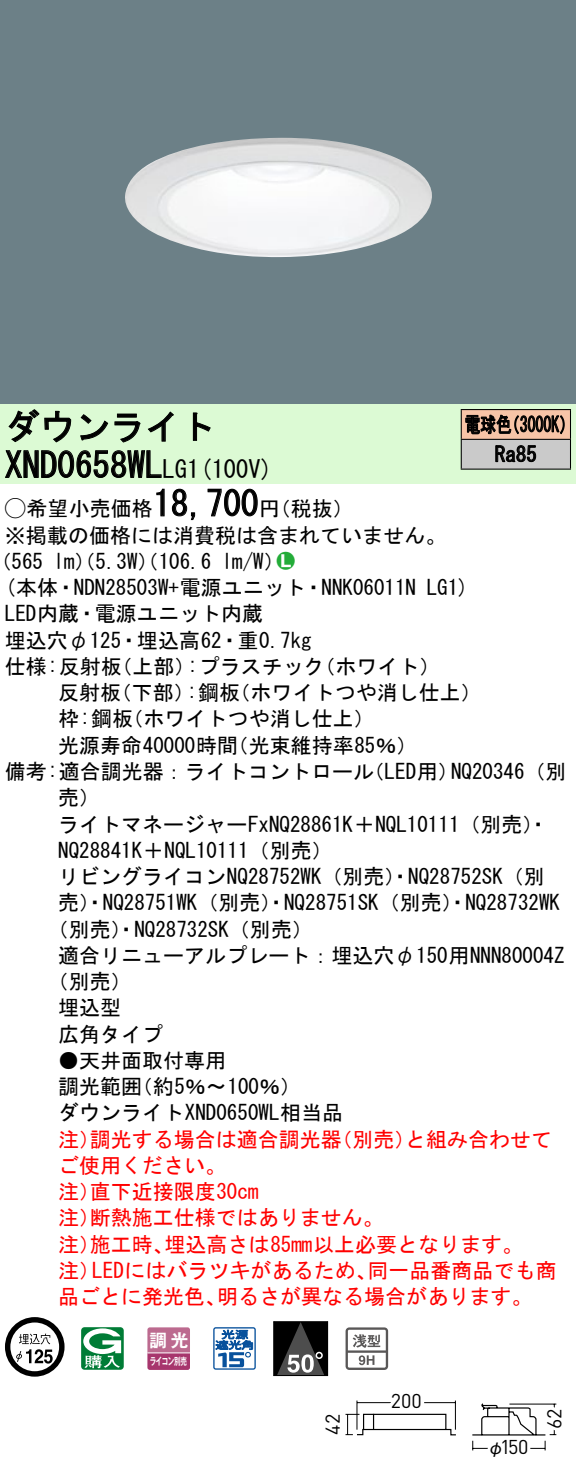
<style>
.page{position:relative;width:576px;height:1481px;background:#fff}
.page>*{position:absolute;margin:0;border:0;box-sizing:border-box;transform-origin:0 0}
.t1{font:35px "MS Gothic";color:#000}
.t2{font:24.5px "MS Gothic";color:#000}
.t3{font:21px/26.2px "MS Gothic";color:#000}
.t4{font:21px/26.2px "MS Gothic";color:#f00}
.t5{font:21px/29.8px "MS Gothic";color:#000;scale:.75 1}
.t6{font:21px "Ford Classification 1";color:#23ac38}
.t7{font:19.95px "DINOT";color:#000}
.t8{font:17.5px "Gothic MB101 Pro De Bold 90 pv RKSJ H";color:#fff}
.t9{font:17.5px "Gothic BBB Pro Medium 90 pv RKSJ H";color:#000}
.t10{font:10.15px "Gothic MB101 Pro De Bold 90 pv RKSJ H";letter-spacing:-.05em;color:#fff;scale:.65 1}
.s1{font-size:24.5px}
.s2{font-family:"Ford Classification 1"}
.s3{color:#fff}
</style>
<div class="page">
<div style="left:0;top:0;width:575px;height:404px;background:#6c8087"></div>
<img style="left:125px;top:138px;width:307px;height:119px">
<div style="left:0;top:404px;width:575px;height:79px;background:#dcfad4"></div>
<svg style="left:8px;top:409px;width:64px;height:34px"></svg>
<svg style="left:80px;top:413px;width:60px;height:30px"></svg>
<svg style="left:148px;top:411px;width:25px;height:31px"></svg>
<svg style="left:192px;top:412px;width:19px;height:29px"></svg>
<svg style="left:5px;top:450px;width:157px;height:28px"></svg>
<svg style="left:156px;top:488px;width:9px;height:29px"></svg>
<svg style="left:172px;top:488px;width:24px;height:32px"></svg>
<svg style="left:207px;top:488px;width:51px;height:29px"></svg>
<svg style="left:5px;top:1317px;width:59px;height:59px"></svg>
<svg style="left:81px;top:1327px;width:43px;height:42px"></svg>
<svg style="left:147px;top:1327px;width:43px;height:42px;background:#b65b85"></svg>
<hr style="left:147px;top:1352px;width:43px;height:1px;background:#fff">
<svg style="left:213px;top:1327px;width:43px;height:42px"></svg>
<div style="left:273px;top:1321px;width:54px;height:54px;background:#000"></div>
<svg style="left:278px;top:1323px;width:45px;height:50px"></svg>
<div style="left:273px;top:1321px;width:55px;height:54px;border:1px solid #000"></div>
<svg style="left:345px;top:1327px;width:43px;height:42px"></svg>
<div style="left:461px;top:409px;width:109px;height:30px;background:#f7c4a7"></div>
<div style="left:461px;top:439px;width:109px;height:30px;background:#cacaca"></div>
<hr style="left:460px;top:409px;width:110px;height:1px;background:#000">
<hr style="left:569px;top:410px;width:2px;height:29px;background:#000">
<hr style="left:460px;top:439px;width:110px;height:1px;background:#000">
<hr style="left:569px;top:440px;width:2px;height:28px;background:#000">
<hr style="left:460px;top:468px;width:110px;height:2px;background:#000">
<svg style="left:460px;top:410px;width:104px;height:58px"></svg>
<svg style="left:472px;top:1403px;width:85px;height:48px"></svg>
<svg style="left:345px;top:1400px;width:111px;height:36px"></svg>
<h1 class="t1" style="left:5px;top:409px;width:212px">ダウンライト</h1>
<p class="t2" style="left:187px;top:456px;width:87px">(1 100 (V</p>
<h1 class="t1" style="left:5px;top:447px;width:184px">XND0658WL<span class="s1">LG</span></h1>
<h1 class="t1" style="left:153px;top:486px;width:106px">18,700</h1>
<p class="t3" style="left:5px;top:495px;width:442px"><span class="s2">A</span>希望小売価格<br>※掲載の価格には消費税は含まれていません。</p>
<p class="t6" style="left:277px;top:550px;width:19px">2<span class="s3">7</span></p>
<p class="t3" style="left:259px;top:495px;width:96px">（円税抜(</p>
<p class="t3" style="left:222px;top:548px;width:64px">l m (W/</p>
<p class="t3" style="left:-9px;top:548px;width:54px">（565</p>
<p class="t3" style="left:54px;top:548px;width:159px">lm）（5.3 ）（W 106.6</p>
<p class="t5" style="left:494px;top:409px;width:57px;text-indent:-30px">電球色<br>Ra85</p>
<p class="t5" style="left:504px;top:409px;width:96px">（3000 (K</p>
<p class="t3" style="left:5px;top:574px;width:412px">(本体・NDN28503 +W 電源ユニット・NNK06011N</p>
<p class="t3" style="left:5px;top:600px;width:259px">LED内蔵・電源ユニット内蔵</p>
<p class="t3" style="left:5px;top:627px;width:308px">埋込穴φ125・埋込高62・重0.7kg</p>
<p class="t3" style="left:314px;top:653px;width:127px">（ホワイト(</p>
<p class="t3" style="left:426px;top:574px;width:44px">LG (1</p>
<p class="t3" style="left:187px;top:653px;width:139px">:プラスチック</p>
<p class="t3" style="left:5px;top:653px;width:118px">仕様:反射板</p>
<p class="t3" style="left:111px;top:653px;width:85px">（上部）</p>
<p class="t3" style="left:58px;top:679px;width:65px">反射板</p>
<p class="t3" style="left:111px;top:679px;width:85px">（下部）</p>
<p class="t3" style="left:187px;top:679px;width:55px">:鋼板</p>
<p class="t3" style="left:229px;top:679px;width:253px">（ホワイトつや消し仕上(</p>
<p class="t3" style="left:58px;top:705px;width:76px">枠:鋼板</p>
<p class="t3" style="left:122px;top:705px;width:254px">（ホワイトつや消し仕上(</p>
<p class="t3" style="left:58px;top:732px;width:181px">光源寿命40000時間</p>
<p class="t3" style="left:227px;top:732px;width:191px">（光束維持率85％(</p>
<p class="t3" style="left:5px;top:758px;width:370px">備考:適合調光器：ライトコントロール</p>
<p class="t3" style="left:58px;top:784px;width:43px">売(</p>
<p class="t3" style="left:58px;top:810px;width:492px">ライトマネージャーFxNQ28861 ＋K NQL10111（別売・(</p>
<p class="t3" style="left:58px;top:837px;width:276px">NQ28841 ＋K NQL10111（別売(</p>
<p class="t3" style="left:58px;top:863px;width:488px">リビングライコンNQ28752WK（別売）・NQ28752SK（別</p>
<p class="t3" style="left:58px;top:889px;width:503px">売）・NQ28751WK（別売）・NQ28751SK（別売）・NQ28732WK</p>
<p class="t3" style="left:48px;top:915px;width:267px">（別売）・NQ28732SK（別売(</p>
<p class="t3" style="left:58px;top:942px;width:507px">適合リニューアルプレート：埋込穴φ150用NNN80004Z</p>
<p class="t3" style="left:48px;top:968px;width:86px">（別売(</p>
<p class="t3" style="left:58px;top:994px;width:65px">埋込型</p>
<p class="t3" style="left:58px;top:1020px;width:106px">広角タイプ</p>
<p class="t3" style="left:132px;top:1047px;width:171px;text-indent:-74px">●天井面取付専用<br>（約5％〜100％(</p>
<p class="t3" style="left:363px;top:758px;width:97px">（LED用）</p>
<p class="t3" style="left:451px;top:758px;width:117px">NQ20346（別</p>
<p class="t3" style="left:58px;top:1073px;width:286px">調光範囲<br>ダウンライトXND0650WL相当品</p>
<p class="t4" style="left:90px;top:1125px;width:253px">調光する場合は適合調光器</p>
<p class="t4" style="left:331px;top:1125px;width:85px">（別売）</p>
<p class="t4" style="left:405px;top:1125px;width:148px">と組み合わせて</p>
<p class="t4" style="left:58px;top:1125px;width:43px">注）</p>
<p class="t4" style="left:58px;top:1152px;width:169px">ご使用ください。</p>
<p class="t4" style="left:90px;top:1178px;width:170px">直下近接限度30cm</p>
<p class="t4" style="left:90px;top:1178px;width:295px;text-indent:-32px">注）<br>断熱施工仕様ではありません。</p>
<p class="t4" style="left:58px;top:1204px;width:43px">注）</p>
<p class="t4" style="left:164px;top:1230px;width:360px">埋込高さは85mm以上必要となります。</p>
<p class="t4" style="left:90px;top:1230px;width:85px">施工時、</p>
<p class="t4" style="left:58px;top:1230px;width:43px">注）</p>
<p class="t4" style="left:92px;top:1257px;width:286px">LEDにはバラツキがあるため、</p>
<p class="t4" style="left:367px;top:1257px;width:190px">同一品番商品でも商</p>
<p class="t4" style="left:58px;top:1257px;width:43px">注）</p>
<p class="t4" style="left:58px;top:1283px;width:169px">品ごとに発光色、</p>
<p class="t4" style="left:217px;top:1283px;width:317px">明るさが異なる場合があります。</p>
<p class="t8" style="left:149px;top:1325px;width:41px">調光</p>
<p class="t10" style="left:150px;top:1352px;width:59px">ライコン別売</p>
<p class="t7" style="left:319px;top:1434px;width:22px;rotate:-90deg">42</p>
<p class="t7" style="left:390px;top:1386px;width:33px">200</p>
<p class="t7" style="left:500px;top:1433px;width:30px">150</p>
<p class="t9" style="left:487px;top:1432px;width:19px">φ</p>
<p class="t7" style="left:540px;top:1428px;width:21px;rotate:-90deg">62</p>
</div>
